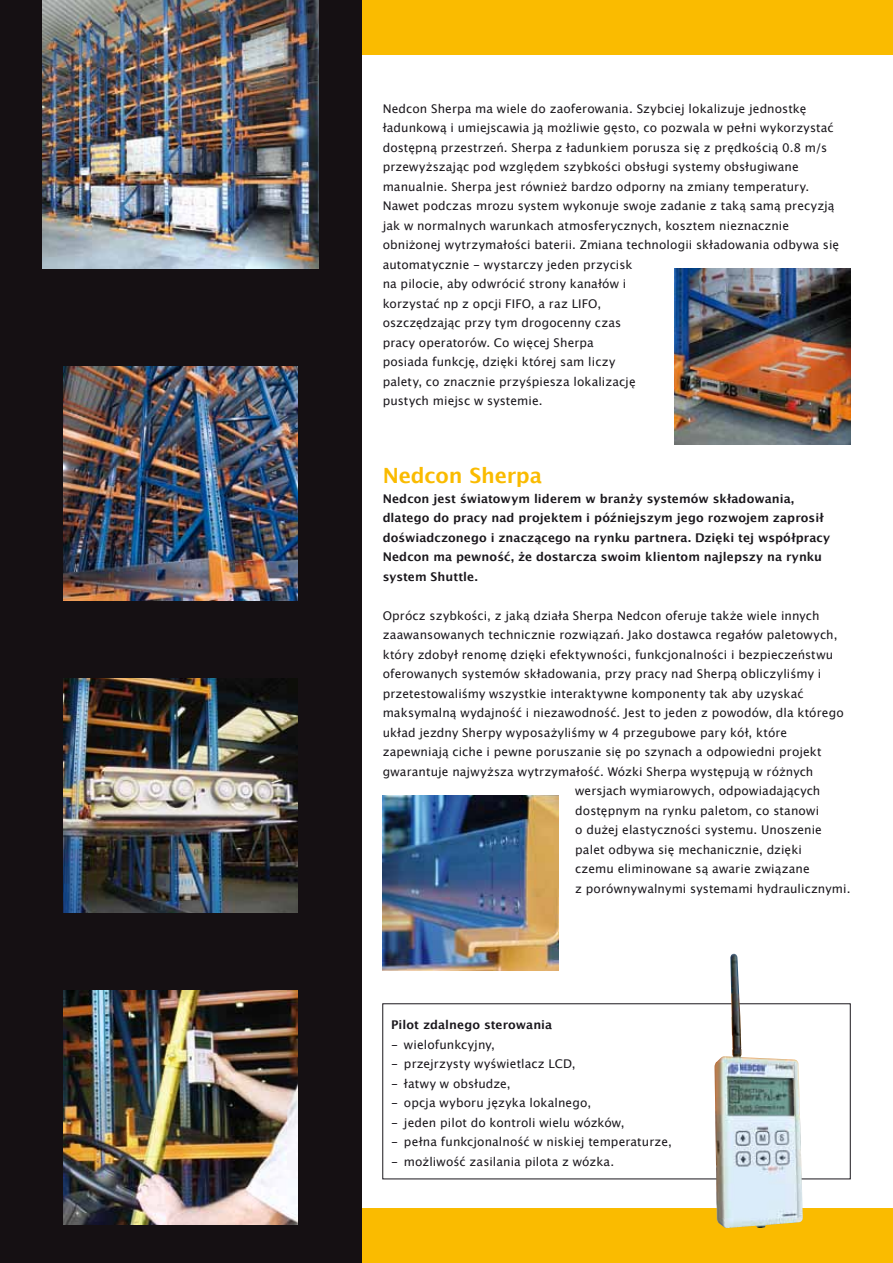
<style>
.page{position:relative;width:893px;height:1263px;background:#fff}
.page>*{position:absolute;margin:0;border:0;box-sizing:border-box;transform-origin:0 0}
.t1{font:700 21px "Lucida Grande";letter-spacing:-.01em;color:#fabb00}
.t2{font:12px/19.5px "Lucida Grande";letter-spacing:.01em;color:#1a171c}
.t3{font:700 12px/19.5px "Lucida Grande";letter-spacing:.005em;color:#1a171c}
</style>
<div class="page">
<div style="left:0;top:0;width:893px;height:54px;background:#fabb00"></div>
<div style="left:0;top:1209px;width:893px;height:54px;background:#fabb00"></div>
<div style="left:0;top:0;width:361px;height:1263px;background:#151013"></div>
<img style="left:64px;top:678px;width:234px;height:234px">
<img style="left:64px;top:990px;width:234px;height:234px">
<img style="left:714px;top:954px;width:89px;height:274px">
<img style="left:675px;top:268px;width:175px;height:176px">
<img style="left:43px;top:0;width:276px;height:268px">
<img style="left:64px;top:366px;width:234px;height:234px">
<img style="left:383px;top:795px;width:175px;height:176px">
<p class="t2" style="left:383px;top:99px;width:458px">Nedcon Sherpa ma wiele do zaoferowania. Szybciej lokalizuje jednostkę ładunkową i umiejscawia ją możliwie gęsto, co pozwala w pełni wykorzystać dostępną przestrzeń. Sherpa z ładunkiem porusza się z prędkością 0.8 m/s przewyższając pod względem szybkości obsługi systemy obsługiwane manualnie. Sherpa jest również bardzo odporny na zmiany temperatury.<br>Nawet podczas mrozu system wykonuje swoje zadanie z taką samą precyzją jak w normalnych warunkach atmosferycznych, kosztem nieznacznie obniżonej wytrzymałości baterii. Zmiana technologii składowania odbywa się automatycznie - wystarczy jeden przycisk<br>na pilocie, aby odwrócić strony kanałów i<br>korzystać np z opcji FIFO, a raz LIFO,<br>oszczędzając przy tym drogocenny czas<br>pracy operatorów. Co więcej Sherpa<br>posiada funkcję, dzięki której sam liczy<br>palety, co znacznie przyśpiesza lokalizację<br>pustych miejsc w systemie.</p>
<h1 class="t1" style="left:383px;top:458px;width:161px">Nedcon Sherpa</h1>
<p class="t3" style="left:383px;top:488px;width:449px">Nedcon jest światowym liderem w branży systemów składowania, dlatego do pracy nad projektem i późniejszym jego rozwojem zaprosił doświadczonego i znaczącego na rynku partnera. Dzięki tej współpracy Nedcon ma pewność, że dostarcza swoim klientom najlepszy na rynku system Shuttle.</p>
<p class="t2" style="left:383px;top:606px;width:438px">Oprócz szybkości, z jaką działa Sherpa Nedcon oferuje także wiele innych</p>
<p class="t2" style="left:383px;top:625px;width:456px">zaawansowanych technicznie rozwiązań. Jako dostawca regałów paletowych,</p>
<p class="t2" style="left:383px;top:645px;width:452px">który zdobył renomę dzięki efektywności, funkcjonalności i bezpieczeństwu</p>
<p class="t2" style="left:383px;top:664px;width:440px">oferowanych systemów składowania, przy pracy nad Sherpą obliczyliśmy i</p>
<p class="t2" style="left:383px;top:684px;width:422px">przetestowaliśmy wszystkie interaktywne komponenty tak aby uzyskać</p>
<p class="t2" style="left:383px;top:703px;width:463px">maksymalną wydajność i niezawodność. Jest to jeden z powodów, dla którego</p>
<p class="t2" style="left:383px;top:723px;width:406px">układ jezdny Sherpy wyposażyliśmy w 4 przegubowe pary kół, które</p>
<p class="t2" style="left:383px;top:742px;width:440px">zapewniają ciche i pewne poruszanie się po szynach a odpowiedni projekt</p>
<p class="t2" style="left:383px;top:762px;width:432px">gwarantuje najwyższa wytrzymałość. Wózki Sherpa występują w różnych</p>
<p class="t2" style="left:575px;top:781px;width:247px">wersjach wymiarowych, odpowiadających</p>
<p class="t2" style="left:575px;top:801px;width:245px">dostępnym na rynku paletom, co stanowi</p>
<p class="t2" style="left:575px;top:820px;width:248px">o dużej elastyczności systemu. Unoszenie</p>
<p class="t2" style="left:575px;top:840px;width:228px">palet odbywa się mechanicznie, dzięki</p>
<p class="t2" style="left:575px;top:859px;width:236px">czemu eliminowane są awarie związane</p>
<p class="t2" style="left:575px;top:879px;width:277px">z porównywalnymi systemami hydraulicznymi.</p>
<p class="t3" style="left:391px;top:1015px;width:163px">Pilot zdalnego sterowania</p>
<p class="t2" style="left:391px;top:1035px;width:105px">- wielofunkcyjny,</p>
<p class="t2" style="left:391px;top:1054px;width:186px">- przejrzysty wyświetlacz LCD,</p>
<p class="t2" style="left:391px;top:1074px;width:121px">- łatwy w obsłudze,</p>
<p class="t2" style="left:391px;top:1093px;width:201px">- opcja wyboru języka lokalnego,</p>
<p class="t2" style="left:391px;top:1113px;width:235px">- jeden pilot do kontroli wielu wózków,</p>
<p class="t2" style="left:391px;top:1132px;width:282px">- pełna funkcjonalność w niskiej temperaturze,</p>
<p class="t2" style="left:391px;top:1152px;width:224px">- możliwość zasilania pilota z wózka.</p>
</div>
